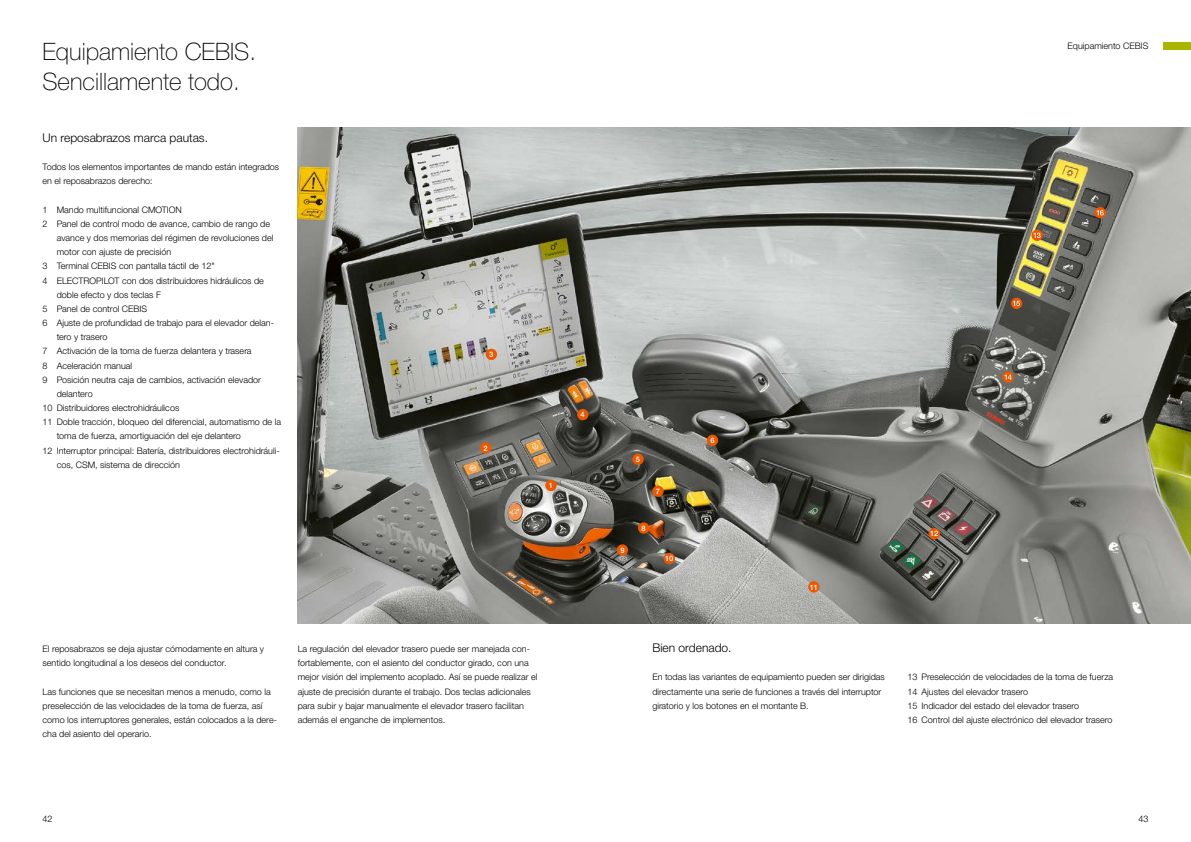
<style>
.page{position:relative;width:1191px;height:842px;background:#fff}
.page>*{position:absolute;margin:0;border:0;box-sizing:border-box;transform-origin:0 0}
.t1{font:100 24px/30px "CLAAS Helvetica Neue";color:#000}
.t2{font:300 12px "CLAAS Helvetica Neue";color:#000}
.t3{font:300 9px/14.2px "CLAAS Helvetica Neue";color:#000}
.t4{font:500 7.5px "CLAAS Helvetica Neue";color:#fff}
</style>
<div class="page">
<div style="left:1162px;top:43px;width:29px;height:7px;background:#aab500"></div>
<img style="left:298px;top:128px;width:893px;height:496px">
<div style="left:545px;top:480px;width:11px;height:11px;background:#ed5700;border-radius:50%"></div>
<div style="left:480px;top:442px;width:11px;height:12px;background:#ed5700;border-radius:50%"></div>
<div style="left:486px;top:349px;width:11px;height:11px;background:#ed5700;border-radius:50%"></div>
<div style="left:577px;top:409px;width:11px;height:11px;background:#ed5700;border-radius:50%"></div>
<div style="left:632px;top:454px;width:11px;height:11px;background:#ed5700;border-radius:50%"></div>
<div style="left:707px;top:435px;width:11px;height:11px;background:#ed5700;border-radius:50%"></div>
<div style="left:652px;top:485px;width:11px;height:12px;background:#ed5700;border-radius:50%"></div>
<div style="left:638px;top:522px;width:11px;height:12px;background:#ed5700;border-radius:50%"></div>
<div style="left:617px;top:544px;width:11px;height:12px;background:#ed5700;border-radius:50%"></div>
<div style="left:663px;top:553px;width:12px;height:11px;background:#ed5700;border-radius:50%"></div>
<div style="left:808px;top:581px;width:11px;height:11px;background:#ed5700;border-radius:50%"></div>
<div style="left:928px;top:528px;width:12px;height:11px;background:#ed5700;border-radius:50%"></div>
<svg style="left:1031px;top:230px;width:11px;height:11px"></svg>
<svg style="left:1033px;top:233px;width:7px;height:5px"></svg>
<svg style="left:1002px;top:371px;width:11px;height:12px"></svg>
<svg style="left:1004px;top:374px;width:7px;height:6px"></svg>
<div style="left:1011px;top:298px;width:11px;height:11px;background:#ed5700;border-radius:50%"></div>
<svg style="left:1013px;top:301px;width:7px;height:5px"></svg>
<svg style="left:1094px;top:207px;width:12px;height:11px"></svg>
<svg style="left:1096px;top:210px;width:7px;height:5px"></svg>
<h1 class="t1" style="left:43px;top:37px;width:215px">Equipamiento CEBIS.<br>Sencillamente todo.</h1>
<h2 class="t2" style="left:43px;top:130px;width:167px">Un reposabrazos marca pautas.</h2>
<p class="t3" style="left:43px;top:160px;width:238px">Todos los elementos importantes de mando están integrados en el reposabrazos derecho:</p>
<p class="t3" style="left:43px;top:202px;width:141px">1 Mando multifuncional CMOTION</p>
<p class="t3" style="left:43px;top:217px;width:229px">2 Panel de control modo de avance, cambio de rango de</p>
<p class="t3" style="left:57px;top:231px;width:218px">avance y dos memorias del régimen de revoluciones del</p>
<p class="t3" style="left:57px;top:245px;width:116px">motor con ajuste de precisión</p>
<p class="t3" style="left:43px;top:259px;width:174px">3 Terminal CEBIS con pantalla táctil de 12"</p>
<p class="t3" style="left:43px;top:273px;width:223px">4 ELECTROPILOT con dos distribuidores hidráulicos de</p>
<p class="t3" style="left:57px;top:288px;width:106px">doble efecto y dos teclas F</p>
<p class="t3" style="left:43px;top:302px;width:106px">5 Panel de control CEBIS</p>
<p class="t3" style="left:43px;top:316px;width:233px">6 Ajuste de profundidad de trabajo para el elevador delan-</p>
<p class="t3" style="left:57px;top:330px;width:52px">tero y trasero</p>
<p class="t3" style="left:43px;top:344px;width:211px">7 Activación de la toma de fuerza delantera y trasera</p>
<p class="t3" style="left:43px;top:358px;width:91px">8 Aceleración manual</p>
<p class="t3" style="left:43px;top:373px;width:220px">9 Posición neutra caja de cambios, activación elevador</p>
<p class="t3" style="left:57px;top:387px;width:37px">delantero</p>
<p class="t3" style="left:43px;top:401px;width:138px">10 Distribuidores electrohidráulicos</p>
<p class="t3" style="left:43px;top:415px;width:240px">11 Doble tracción, bloqueo del diferencial, automatismo de la</p>
<p class="t3" style="left:57px;top:429px;width:186px">toma de fuerza, amortiguación del eje delantero</p>
<p class="t3" style="left:43px;top:443px;width:239px">12 Interruptor principal: Batería, distribuidores electrohidráuli-</p>
<p class="t3" style="left:57px;top:458px;width:125px">cos, CSM, sistema de dirección</p>
<p class="t4" style="left:489px;top:349px;width:6px">3</p>
<p class="t4" style="left:483px;top:443px;width:6px">2</p>
<p class="t4" style="left:549px;top:481px;width:6px">1</p>
<p class="t4" style="left:580px;top:410px;width:6px">4</p>
<p class="t4" style="left:636px;top:454px;width:6px">5</p>
<p class="t4" style="left:656px;top:486px;width:6px">7</p>
<p class="t4" style="left:620px;top:545px;width:6px">9</p>
<p class="t4" style="left:641px;top:523px;width:6px">8</p>
<p class="t4" style="left:665px;top:554px;width:10px">10</p>
<p class="t4" style="left:710px;top:435px;width:6px">6</p>
<p class="t4" style="left:809px;top:582px;width:10px">11</p>
<p class="t4" style="left:930px;top:529px;width:10px">12</p>
<p class="t3" style="left:1067px;top:39px;width:82px">Equipamiento CEBIS</p>
<p class="t3" style="left:43px;top:642px;width:223px">El reposabrazos se deja ajustar cómodamente en altura y sentido longitudinal a los deseos del conductor.</p>
<p class="t3" style="left:43px;top:684px;width:236px">Las funciones que se necesitan menos a menudo, como la preselección de las velocidades de la toma de fuerza, así como los interruptores generales, están colocados a la dere&shy;cha del asiento del operario.</p>
<p class="t3" style="left:298px;top:642px;width:241px">La regulación del elevador trasero puede ser manejada con&shy;fortablemente, con el asiento del conductor girado, con una mejor visión del implemento acoplado. Así se puede realizar el ajuste de precisión durante el trabajo. Dos teclas adicionales para subir y bajar manualmente el elevador trasero facilitan además el enganche de implementos.</p>
<h2 class="t2" style="left:652px;top:640px;width:81px">Bien ordenado.</h2>
<p class="t3" style="left:652px;top:670px;width:234px">En todas las variantes de equipamiento pueden ser dirigidas directamente una serie de funciones a través del interruptor giratorio y los botones en el montante B.</p>
<p class="t3" style="left:907px;top:670px;width:207px">13 Preselección de velocidades de la toma de fuerza 14 Ajustes del elevador trasero<br>15 Indicador del estado del elevador trasero<br>16 Control del ajuste electrónico del elevador trasero</p>
<p class="t3" style="left:43px;top:812px;width:11px">42</p>
<p class="t3" style="left:1138px;top:812px;width:12px">43</p>
</div>
